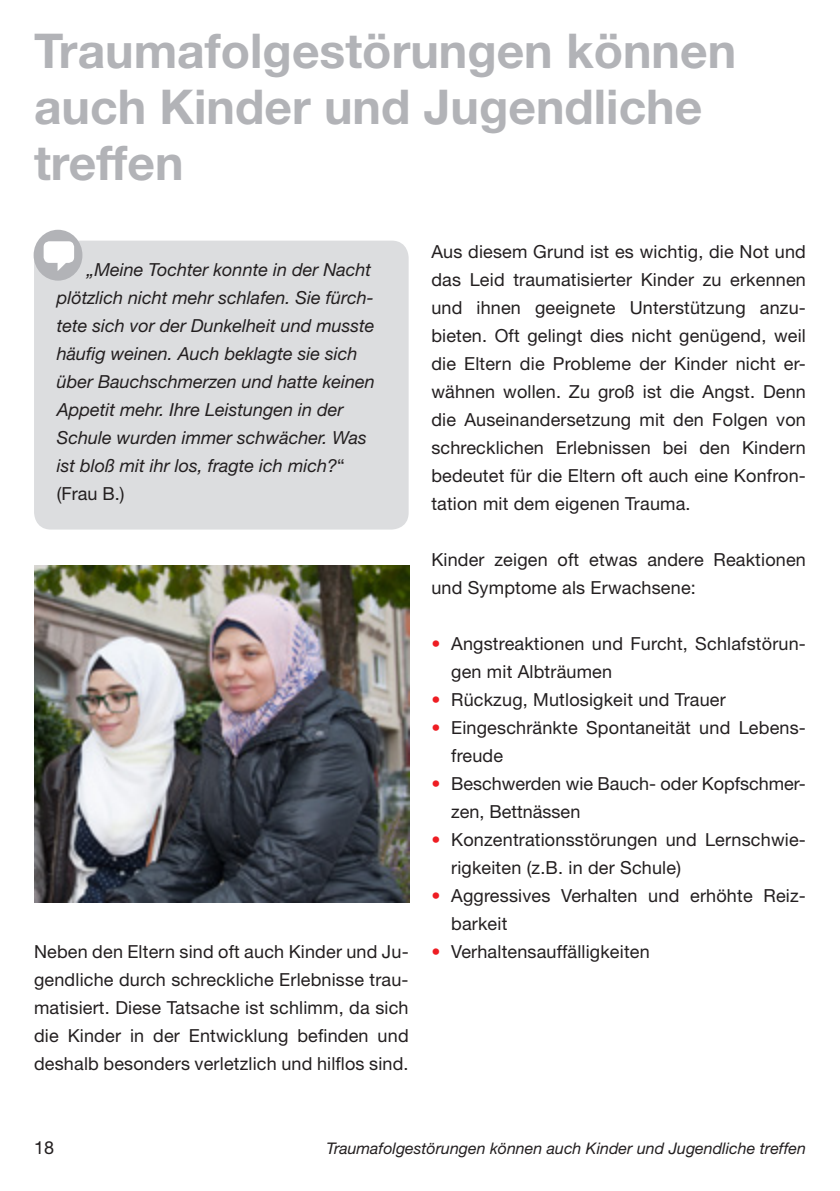
<style>
.page{position:relative;width:840px;height:1191px;background:#fff}
.page>*{position:absolute;margin:0;border:0;box-sizing:border-box;transform-origin:0 0}
.t1{font:700 48px/56px "Helvetica Neue LT Std";color:#b2b3b7}
.t2{font:18px/28px "Helvetica Neue LT Std";letter-spacing:.01em;color:#231f20}
.t3{font:italic 18px/28px "Helvetica Neue LT Std";color:#231f20}
.t4{font:italic 16px "Helvetica Neue LT Std";color:#231f20}
.s1{font-style:normal}
.s2{color:#ee1d23}
</style>
<div class="page">
<div style="left:34px;top:241px;width:374px;height:288px;background:#dcdddf;border-radius:17px"></div>
<div style="left:34px;top:230px;width:48px;height:51px;background:#b2b3b7;border-radius:50%"></div>
<div style="left:44px;top:241px;width:30px;height:22px;background:#fff;border-radius:6px"></div>
<svg style="left:58px;top:263px;width:8px;height:8px"></svg>
<img style="left:35px;top:566px;width:374px;height:336px">
<h1 class="t1" style="left:34px;top:22px;width:703px">Traumafolgestörungen können auch Kinder und Jugendliche treffen</h1>
<p class="t3" style="left:57px;top:255px;width:319px;text-indent:30px">„Meine Tochter konnte in der Nacht plötzlich nicht mehr schlafen. Sie fürch&shy;tete sich vor der Dunkelheit und musste häufig weinen. Auch beklagte sie sich über Bauchschmerzen und hatte keinen Appetit mehr. Ihre Leistungen in der Schule wurden immer schwächer. Was ist bloß mit ihr los, fragte ich mich?<span class="s1">“ (Frau B.)</span></p>
<p class="t2" style="left:34px;top:937px;width:376px;text-align:justify">Neben den Eltern sind oft auch Kinder und Ju&shy;gendliche durch schreckliche Erlebnisse trau&shy;matisiert. Diese Tatsache ist schlimm, da sich die Kinder in der Entwicklung befinden und deshalb besonders verletzlich und hilflos sind.</p>
<p class="t2" style="left:431px;top:237px;width:376px;text-align:justify">Aus diesem Grund ist es wichtig, die Not und das Leid traumatisierter Kinder zu erkennen und ihnen geeignete Unterstützung anzu&shy;bieten. Oft gelingt dies nicht genügend, weil die Eltern die Probleme der Kinder nicht er&shy;wähnen wollen. Zu groß ist die Angst. Denn die Auseinandersetzung mit den Folgen von schrecklichen Erlebnissen bei den Kindern bedeutet für die Eltern oft auch eine Konfron&shy;tation mit dem eigenen Trauma.</p>
<p class="t2" style="left:431px;top:545px;width:376px">Kinder zeigen oft etwas andere Reaktionen und Symptome als Erwachsene:</p>
<p class="t2" style="left:451px;top:629px;width:356px;text-indent:-20px"><span class="s2">•</span> Angstreaktionen und Furcht, Schlafstörun&shy;gen mit Albträumen</p>
<p class="t2" style="left:431px;top:685px;width:296px"><span class="s2">•</span> Rückzug, Mutlosigkeit und Trauer</p>
<p class="t2" style="left:451px;top:713px;width:356px;text-indent:-20px"><span class="s2">•</span> Eingeschränkte Spontaneität und Lebens&shy;freude</p>
<p class="t2" style="left:451px;top:769px;width:356px;text-indent:-20px"><span class="s2">•</span> Beschwerden wie Bauch- oder Kopfschmer&shy;zen, Bettnässen</p>
<p class="t2" style="left:451px;top:825px;width:356px;text-indent:-20px"><span class="s2">•</span> Konzentrationsstörungen und Lernschwie&shy;rigkeiten (z.B. in der Schule)</p>
<p class="t2" style="left:451px;top:881px;width:356px;text-indent:-20px"><span class="s2">•</span> Aggressives Verhalten und erhöhte Reiz&shy;barkeit</p>
<p class="t2" style="left:431px;top:937px;width:220px"><span class="s2">•</span> Verhaltensauffälligkeiten</p>
<p class="t2" style="left:34px;top:1133px;width:22px">18</p>
<p class="t4" style="left:326px;top:1138px;width:481px">Traumafolgestörungen können auch Kinder und Jugendliche treffen</p>
</div>
